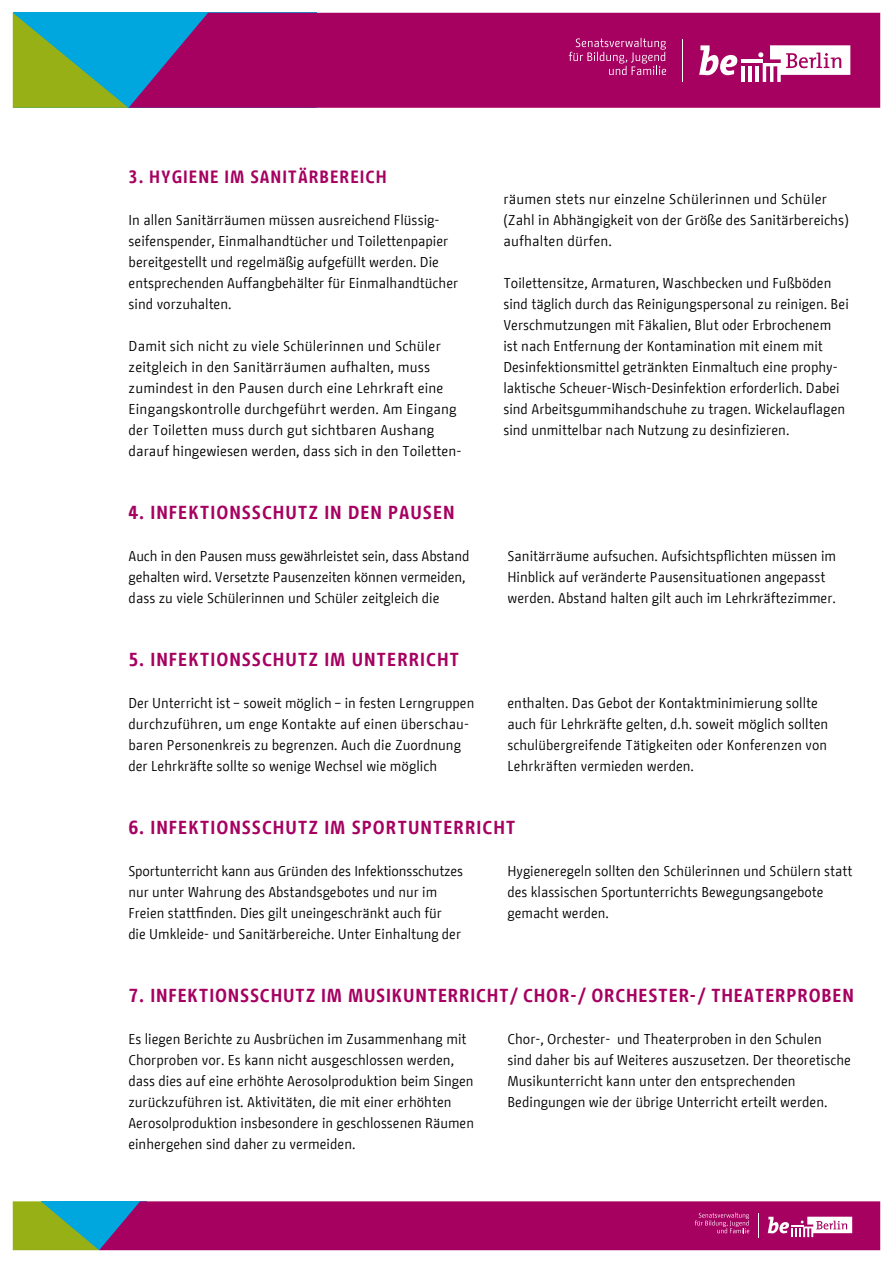
<style>
.page{position:relative;width:893px;height:1263px;background:#fff}
.page>*{position:absolute;margin:0;border:0;box-sizing:border-box;transform-origin:0 0}
.t1{font:700 18.75px "BMF Change";letter-spacing:.05em;color:#a60061}
.t2{font:700 17.7px "BMF Change";letter-spacing:.05em;color:#a60061}
.t3{font:14.25px/21px "BMF Change";color:#000}
</style>
<div class="page">
<svg style="left:12px;top:13px;width:116px;height:95px;background:#4eac7a"></svg>
<svg style="left:128px;top:13px;width:753px;height:95px;background:#9c0b69"></svg>
<svg style="left:12px;top:1201px;width:869px;height:49px;background:#9e1e68"></svg>
<svg style="left:699px;top:45px;width:38px;height:30px"></svg>
<hr style="left:741px;top:66px;width:3px;height:16px;background:#fff">
<hr style="left:748px;top:66px;width:4px;height:16px;background:#fff">
<hr style="left:755px;top:66px;width:4px;height:16px;background:#fff">
<hr style="left:741px;top:59px;width:22px;height:4px;background:#fff">
<svg style="left:758px;top:45px;width:92px;height:37px"></svg>
<hr style="left:682px;top:39px;width:1px;height:43px;background:#fff">
<svg style="left:569px;top:38px;width:97px;height:37px;background:#b32678"></svg>
<p class="t2" style="left:129px;top:164px;width:260px">3. HYGIENE IM SANITÄRBEREICH</p>
<p class="t3" style="left:129px;top:209px;width:331px">In allen Sanitärräumen müssen ausreichend Flüssig&shy;seifenspender, Einmalhandtücher und Toilettenpapier bereitgestellt und regelmäßig aufgefüllt werden. Die entsprechenden Auffangbehälter für Einmalhandtücher sind vorzuhalten.</p>
<p class="t3" style="left:129px;top:335px;width:334px">Damit sich nicht zu viele Schülerinnen und Schüler zeitgleich in den Sanitärräumen aufhalten, muss zumindest in den Pausen durch eine Lehrkraft eine Eingangskontrolle durchgeführt werden. Am Eingang der Toiletten muss durch gut sichtbaren Aushang darauf hingewiesen werden, dass sich in den Toiletten-</p>
<h1 class="t1" style="left:129px;top:499px;width:328px">4. INFEKTIONSSCHUTZ IN DEN PAUSEN</h1>
<p class="t3" style="left:129px;top:545px;width:342px">Auch in den Pausen muss gewährleistet sein, dass Abstand gehalten wird. Versetzte Pausenzeiten können vermeiden, dass zu viele Schülerinnen und Schüler zeitgleich die</p>
<h1 class="t1" style="left:129px;top:646px;width:332px">5. INFEKTIONSSCHUTZ IM UNTERRICHT</h1>
<p class="t3" style="left:128px;top:692px;width:347px">Der Unterricht ist – soweit möglich – in festen Lerngruppen durchzuführen, um enge Kontakte auf einen überschau&shy;baren Personenkreis zu begrenzen. Auch die Zuordnung der Lehrkräfte sollte so wenige Wechsel wie möglich</p>
<p class="t3" style="left:503px;top:188px;width:347px">räumen stets nur einzelne Schülerinnen und Schüler (Zahl in Abhängigkeit von der Größe des Sanitärbereichs) aufhalten dürfen.</p>
<p class="t3" style="left:503px;top:272px;width:347px">Toilettensitze, Armaturen, Waschbecken und Fußböden sind täglich durch das Reinigungspersonal zu reinigen. Bei Verschmutzungen mit Fäkalien, Blut oder Erbrochenem ist nach Entfernung der Kontamination mit einem mit Desinfektionsmittel getränkten Einmaltuch eine prophy&shy;laktische Scheuer-Wisch-Desinfektion erforderlich. Dabei sind Arbeitsgummihandschuhe zu tragen. Wickelauflagen sind unmittelbar nach Nutzung zu desinfizieren.</p>
<p class="t3" style="left:507px;top:545px;width:330px">Sanitärräume aufsuchen. Aufsichtspflichten müssen im<br>Hinblick auf veränderte Pausensituationen angepasst werden. Abstand halten gilt auch im Lehrkräftezimmer.</p>
<p class="t3" style="left:507px;top:692px;width:322px">enthalten. Das Gebot der Kontaktminimierung sollte auch für Lehrkräfte gelten, d.h. soweit möglich sollten schulübergreifende Tätigkeiten oder Konferenzen von Lehrkräften vermieden werden.</p>
<h1 class="t1" style="left:129px;top:814px;width:388px">6. INFEKTIONSSCHUTZ IM SPORTUNTERRICHT</h1>
<p class="t3" style="left:128px;top:860px;width:336px">Sportunterricht kann aus Gründen des Infektionsschutzes nur unter Wahrung des Abstandsgebotes und nur im Freien stattfinden. Dies gilt uneingeschränkt auch für<br>die Umkleide- und Sanitärbereiche. Unter Einhaltung der</p>
<p class="t3" style="left:507px;top:860px;width:346px">Hygieneregeln sollten den Schülerinnen und Schülern statt des klassischen Sportunterrichts Bewegungsangebote gemacht werden.</p>
<h1 class="t1" style="left:129px;top:982px;width:727px">7. INFEKTIONSSCHUTZ IM MUSIKUNTERRICHT/ CHOR-/ ORCHESTER-/ THEATERPROBEN</h1>
<p class="t3" style="left:128px;top:1028px;width:347px">Es liegen Berichte zu Ausbrüchen im Zusammenhang mit Chorproben vor. Es kann nicht ausgeschlossen werden, dass dies auf eine erhöhte Aerosolproduktion beim Singen zurückzuführen ist. Aktivitäten, die mit einer erhöhten Aerosolproduktion insbesondere in geschlossenen Räumen einhergehen sind daher zu vermeiden.</p>
<p class="t3" style="left:507px;top:1028px;width:345px">Chor-, Orchester- und Theaterproben in den Schulen<br>sind daher bis auf Weiteres auszusetzen. Der theoretische Musikunterricht kann unter den entsprechenden Bedingungen wie der übrige Unterricht erteilt werden.</p>
</div>
